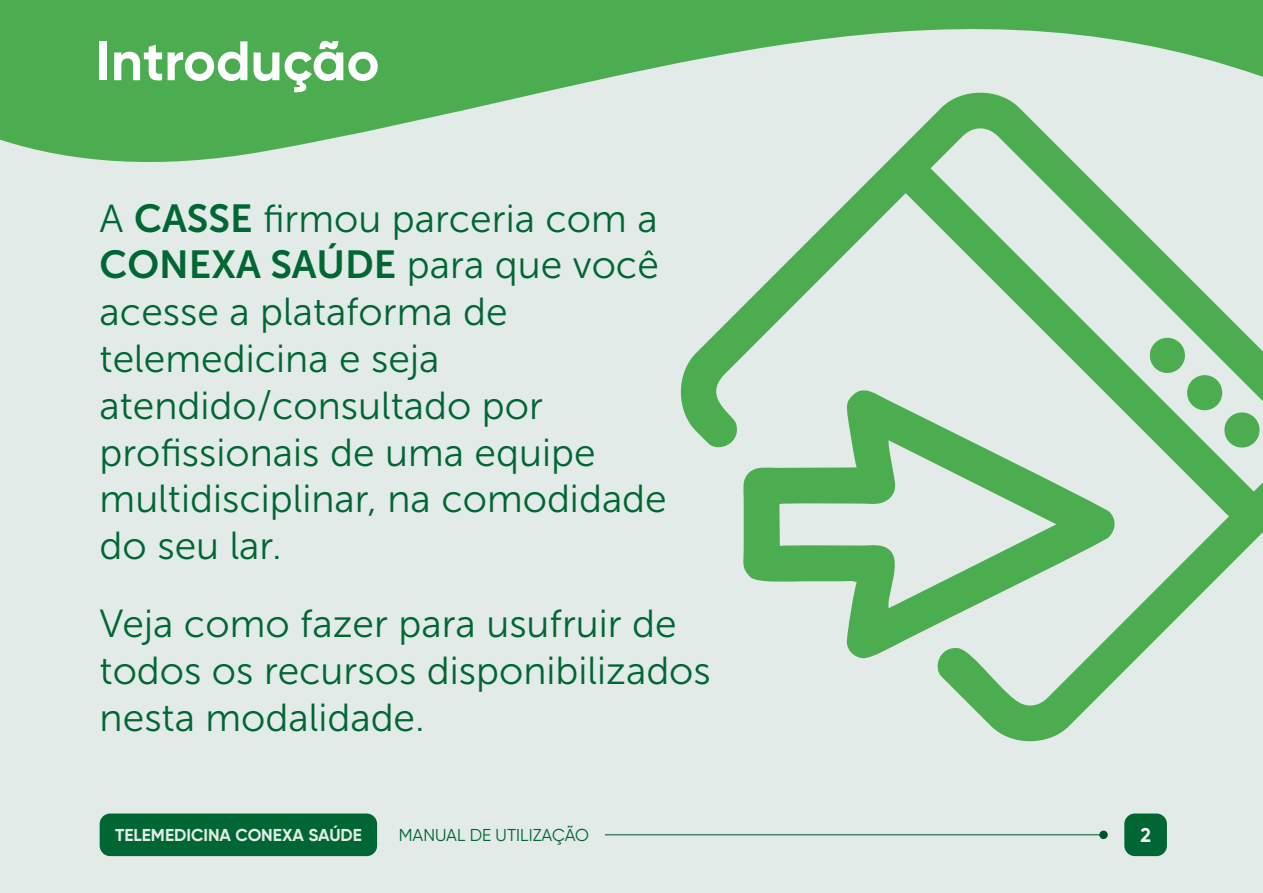
<style>
.page{position:relative;width:1263px;height:893px;background:#e2ebe7}
.page>*{position:absolute;margin:0;border:0;box-sizing:border-box;transform-origin:0 0}
.t1{font:700 55.5px "Gilroy";color:#fff}
.t2{font:39px/46.8px "Museo Sans 300";color:#063}
.t3{font:39px "Museo Sans 700";color:#063}
.t4{font:700 19.8px "Gilroy";color:#f8f8f8}
.t5{font:700 17.25px "Gilroy";color:#e2ebe7}
.t6{font:17.25px "Gilroy";color:#063}
.s1{font-family:"Museo Sans 700"}
.s2{font-family:"Museo Sans 300"}
</style>
<div class="page">
<svg style="left:0;top:0;width:1263px;height:162px;fill:#4bad4f"></svg>
<div style="left:100px;top:813px;width:277px;height:43px;background:#063;border-radius:11px"></div>
<svg style="left:676px;top:88px;width:587px;height:654px"></svg>
<svg style="left:741px;top:385px;width:376px;height:274px"></svg>
<svg style="left:1148px;top:336px;width:113px;height:113px"></svg>
<div style="left:1124px;top:813px;width:43px;height:43px;background:#063;border-radius:11px"></div>
<hr style="left:804px;top:834px;width:300px;height:1px;background:#00542a">
<div style="left:1099px;top:831px;width:9px;height:8px;background:#00542a;border-radius:50%"></div>
<hr style="left:605px;top:834px;width:199px;height:1px;background:#00542a">
<h1 class="t1" style="left:96px;top:37px;width:285px">Introdução</h1>
<p class="t2" style="left:100px;top:198px;width:559px">A <span class="s1">CASSE</span> firmou parceria com a</p>
<p class="t3" style="left:100px;top:249px;width:561px">CONEXA SAÚDE <span class="s2">para que você</span></p>
<p class="t2" style="left:100px;top:292px;width:569px">acesse a plataforma de telemedicina e seja atendido/consultado por profissionais de uma equipe multidisciplinar, na comodidade do seu lar.</p>
<p class="t2" style="left:100px;top:604px;width:613px">Veja como fazer para usufruir de todos os recursos disponibilizados nesta modalidade.</p>
<p class="t5" style="left:115px;top:827px;width:248px">TELEMEDICINA CONEXA SAÚDE</p>
<p class="t6" style="left:399px;top:827px;width:192px">MANUAL DE UTILIZAÇÃO</p>
<p class="t4" style="left:1140px;top:826px;width:12px">2</p>
</div>
